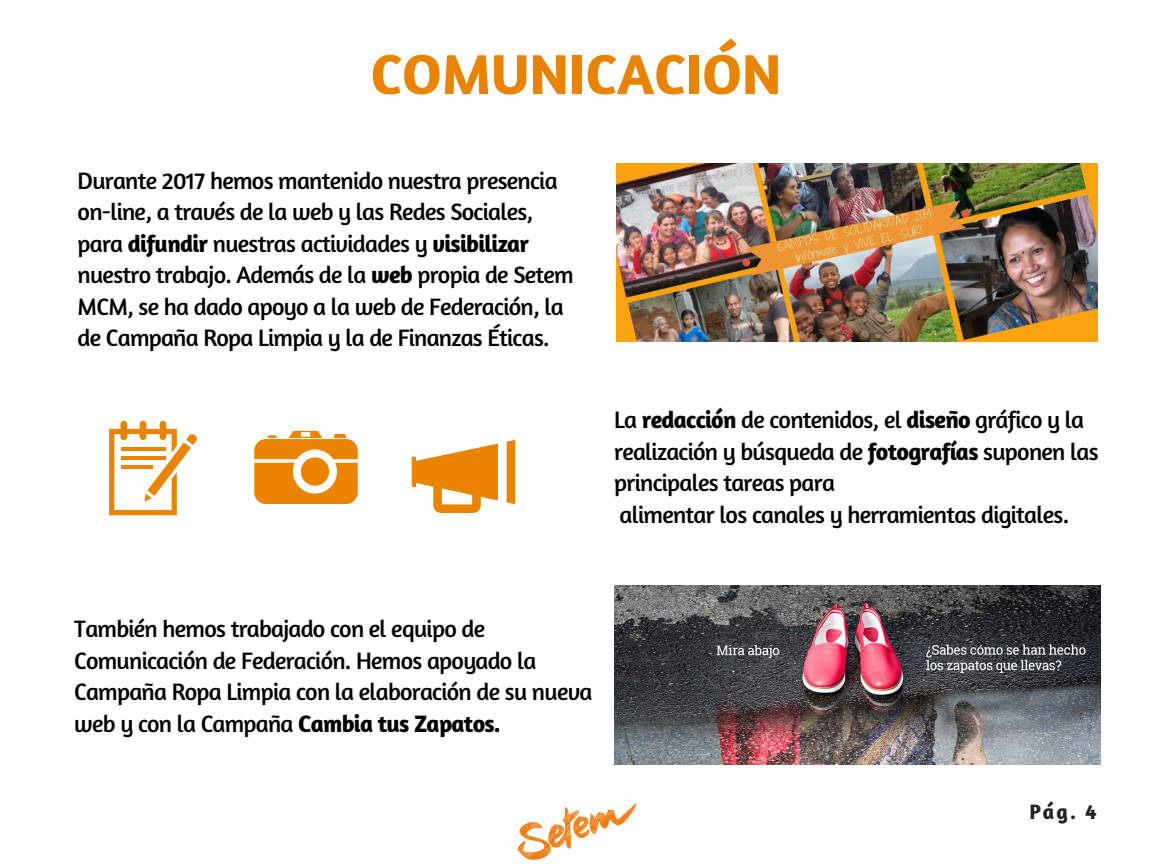
<style>
.page{position:relative;width:1152px;height:864px;background:#fff}
.page>*{position:absolute;margin:0;border:0;box-sizing:border-box;transform-origin:0 0}
.t1{font:700 57.3px "Amaranth";color:#e98300}
.t2{font:24.15px/31.5px "Amaranth";letter-spacing:-.03em;color:#000}
.t3{font:700 21.15px "Amaranth";color:#222}
.s1{font-weight:700}
</style>
<div class="page">
<img style="left:517px;top:803px;width:120px;height:57px">
<img style="left:616px;top:163px;width:482px;height:179px">
<svg style="left:109px;top:421px;width:88px;height:94px"></svg>
<svg style="left:412px;top:444px;width:86px;height:69px"></svg>
<svg style="left:507px;top:440px;width:8px;height:64px"></svg>
<svg style="left:254px;top:431px;width:104px;height:73px"></svg>
<img style="left:614px;top:585px;width:486px;height:180px">
<h1 class="t1" style="left:371px;top:38px;width:412px">COMUNICACIÓN</h1>
<p class="t2" style="left:78px;top:164px;width:498px">Durante 2017 hemos mantenido nuestra presencia on-line, a través de la web y las Redes Sociales, para <span class="s1">difundir</span> nuestras actividades y <span class="s1">visibilizar </span>nuestro trabajo. Además de la <span class="s1">web</span> propia de Setem MCM, se ha dado apoyo a la web de Federación, la de Campaña Ropa Limpia y la de Finanzas Éticas.</p>
<p class="t2" style="left:614px;top:404px;width:486px">La <span class="s1">redacción</span> de contenidos, el <span class="s1">diseño</span> gráfico y la realización y búsqueda de <span class="s1">fotografías</span> suponen las principales tareas para<br>alimentar los canales y herramientas digitales.</p>
<p class="t2" style="left:74px;top:613px;width:520px">También hemos trabajado con el equipo de Comunicación de Federación. Hemos apoyado la Campaña Ropa Limpia con la elaboración de su nueva web y con la Campaña <span class="s1">Cambia tus Zapatos.</span></p>
<p class="t3" style="left:1029px;top:798px;width:69px">Pág. 4</p>
</div>
